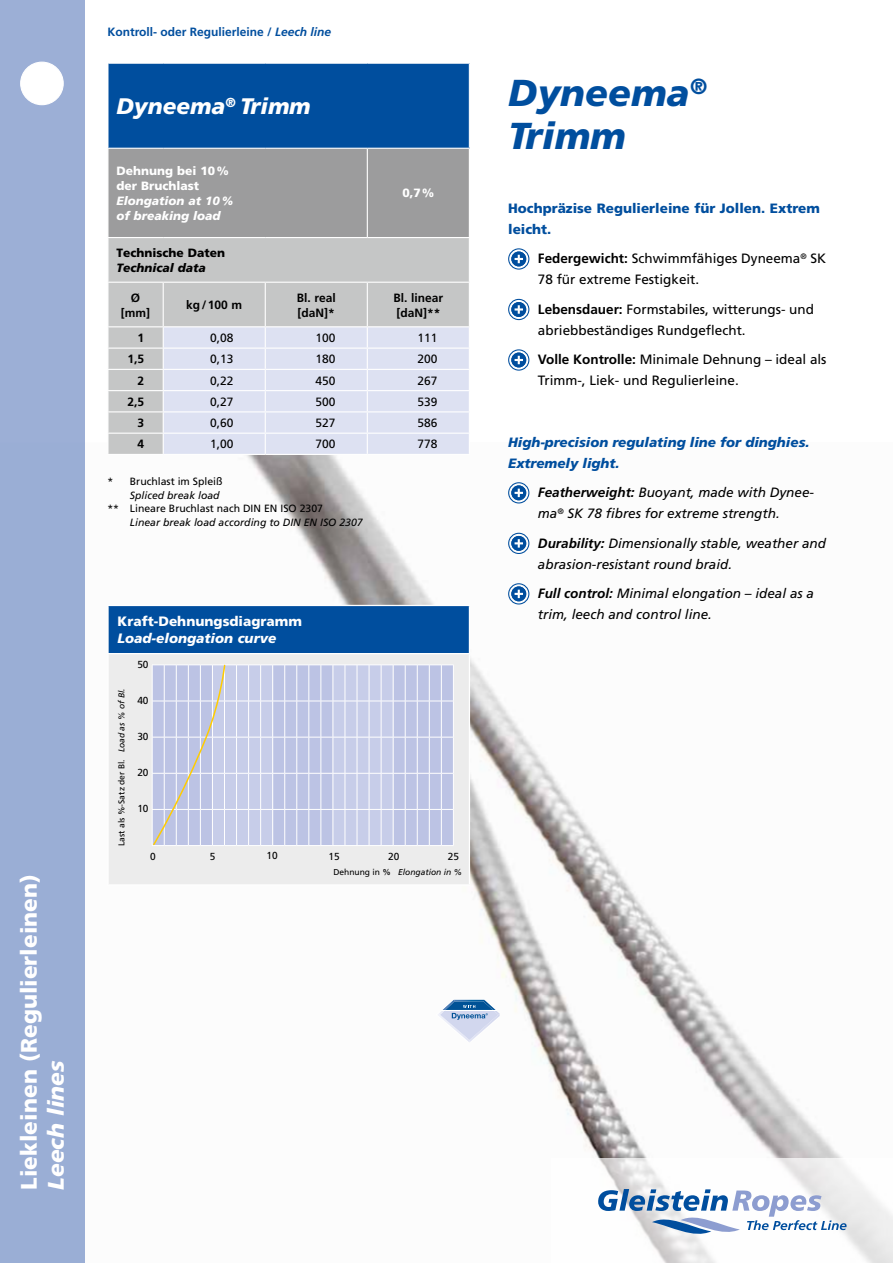
<style>
.page{position:relative;width:893px;height:1263px;background:#fff}
.page>*{position:absolute;margin:0;border:0;box-sizing:border-box;transform-origin:0 0}
.t1{font:italic 900 37.5px/42.5px "Frutiger LT Pro";color:#004e9e}
.t2{font:900 22.5px "Frutiger LT Pro";color:#fff}
.t3{font:italic 900 22.5px "Frutiger LT Pro";color:#fff}
.t4{font:900 13.65px "Frutiger LT Pro";color:#fff}
.t5{font:italic 900 13.65px "Frutiger LT Pro";color:#fff}
.t6{font:italic 13.5px/21px "Frutiger LT Pro";color:#000}
.t7{font:13.5px/21px "Frutiger LT Pro";color:#000}
.t8{font:italic 900 13.5px/21.3px "Frutiger LT Pro";color:#004e9e}
.t9{font:900 13.5px/21.3px "Frutiger LT Pro";color:#004e9e}
.t10{font:12px "Frutiger LT Pro";color:#000}
.t11{font:700 12px/15px "Frutiger LT Pro";color:#000}
.t12{font:700 12px "Frutiger LT Pro";color:#004e9e}
.t13{font:900 12px/15px "Frutiger LT Pro";color:#fff}
.t14{font:italic 900 12px/15px "Frutiger LT Pro";color:#fff}
.t15{font:900 12px "Frutiger LT Pro";color:#000}
.t16{font:italic 900 12px "Frutiger LT Pro";color:#000}
.t17{font:italic 10.5px "Frutiger LT Pro";color:#000}
.t18{font:10.5px "Frutiger LT Pro";color:#000}
.t19{font:10.2px "Frutiger LT Pro";color:#000}
.t20{font:8.55px "Frutiger LT Pro";color:#000}
.t21{font:italic 8.55px "Frutiger LT Pro";color:#000}
.s1{font-style:italic}
.s2{font-style:normal}
.s3{font-weight:700}
</style>
<div class="page">
<img style="left:246px;top:455px;width:596px;height:704px">
<div style="left:108px;top:63px;width:361px;height:85px;background:#004e9e"></div>
<div style="left:108px;top:149px;width:361px;height:88px;background:#9c9c9d"></div>
<div style="left:108px;top:238px;width:361px;height:216px;background:#c5c6c6"></div>
<hr style="left:107px;top:63px;width:56px;height:1px;background:#fff">
<hr style="left:163px;top:63px;width:102px;height:1px;background:#fff">
<hr style="left:265px;top:63px;width:102px;height:1px;background:#fff">
<hr style="left:367px;top:63px;width:103px;height:1px;background:#fff">
<hr style="left:367px;top:149px;width:1px;height:88px;background:#fff">
<hr style="left:107px;top:348px;width:56px;height:1px;background:#fff">
<hr style="left:107px;top:369px;width:56px;height:1px;background:#fff">
<hr style="left:107px;top:390px;width:56px;height:1px;background:#fff">
<hr style="left:107px;top:411px;width:56px;height:1px;background:#fff">
<hr style="left:107px;top:433px;width:56px;height:1px;background:#fff">
<svg style="left:163px;top:327px;width:306px;height:127px;background:#dfe3f2"></svg>
<hr style="left:107px;top:282px;width:56px;height:1px;background:#fff">
<hr style="left:163px;top:282px;width:102px;height:1px;background:#fff">
<hr style="left:163px;top:283px;width:1px;height:43px;background:#fff">
<hr style="left:265px;top:282px;width:102px;height:1px;background:#fff">
<hr style="left:265px;top:283px;width:1px;height:43px;background:#fff">
<hr style="left:367px;top:282px;width:103px;height:1px;background:#fff">
<hr style="left:367px;top:283px;width:1px;height:43px;background:#fff">
<hr style="left:107px;top:326px;width:56px;height:1px;background:#fff">
<hr style="left:163px;top:326px;width:102px;height:1px;background:#fff">
<hr style="left:265px;top:326px;width:102px;height:1px;background:#fff">
<hr style="left:367px;top:326px;width:103px;height:1px;background:#fff">
<svg style="left:436px;top:999px;width:64px;height:43px"></svg>
<div style="left:108px;top:605px;width:361px;height:49px;background:#004e9e"></div>
<div style="left:108px;top:654px;width:361px;height:231px;background:#ececec"></div>
<hr style="left:107px;top:605px;width:363px;height:1px;background:#fff">
<hr style="left:107px;top:606px;width:2px;height:47px;background:#fff">
<hr style="left:469px;top:606px;width:1px;height:47px;background:#fff">
<hr style="left:107px;top:653px;width:363px;height:1px;background:#fff">
<hr style="left:107px;top:654px;width:2px;height:230px;background:#fff">
<hr style="left:469px;top:654px;width:1px;height:230px;background:#fff">
<hr style="left:107px;top:884px;width:363px;height:2px;background:#fff">
<svg style="left:152px;top:664px;width:302px;height:182px;background:#c7cde7"></svg>
<div style="left:508px;top:248px;width:21px;height:22px;border:1px solid #004e9e;border-radius:50%"></div>
<div style="left:511px;top:252px;width:15px;height:14px;border:3px solid #004e9e;border-radius:50%"></div>
<svg style="left:515px;top:255px;width:8px;height:8px"></svg>
<div style="left:508px;top:299px;width:21px;height:21px;border:1px solid #004e9e;border-radius:50%"></div>
<div style="left:511px;top:302px;width:15px;height:15px;border:3px solid #004e9e;border-radius:50%"></div>
<svg style="left:515px;top:305px;width:8px;height:9px"></svg>
<div style="left:508px;top:349px;width:21px;height:22px;border:1px solid #004e9e;border-radius:50%"></div>
<div style="left:511px;top:353px;width:15px;height:14px;border:3px solid #004e9e;border-radius:50%"></div>
<svg style="left:515px;top:356px;width:8px;height:8px"></svg>
<div style="left:508px;top:482px;width:21px;height:21px;border:1px solid #004e9e;border-radius:50%"></div>
<div style="left:511px;top:485px;width:15px;height:15px;border:3px solid #004e9e;border-radius:50%"></div>
<svg style="left:515px;top:489px;width:8px;height:8px"></svg>
<div style="left:508px;top:533px;width:21px;height:21px;border:1px solid #004e9e;border-radius:50%"></div>
<div style="left:511px;top:536px;width:15px;height:15px;border:3px solid #004e9e;border-radius:50%"></div>
<svg style="left:515px;top:539px;width:8px;height:9px"></svg>
<div style="left:508px;top:583px;width:21px;height:21px;border:1px solid #004e9e;border-radius:50%"></div>
<div style="left:511px;top:586px;width:15px;height:15px;border:3px solid #004e9e;border-radius:50%"></div>
<svg style="left:515px;top:590px;width:8px;height:8px"></svg>
<div style="left:0;top:0;width:85px;height:1263px;background:#9aaed5"></div>
<svg style="left:599px;top:1159px;width:294px;height:104px"></svg>
<svg style="left:598px;top:1189px;width:248px;height:50px"></svg>
<div style="left:21px;top:62px;width:42px;height:43px;background:#fff;border-radius:50%"></div>
<div style="left:20px;top:62px;width:44px;height:43px;border:1px solid #fff;border-radius:50%"></div>
<h2 class="t2" style="left:15px;top:1189px;width:317px;rotate:-90deg">Liekleinen (Regulierleinen)</h2>
<h2 class="t3" style="left:43px;top:1189px;width:130px;rotate:-90deg">Leech lines</h2>
<p class="t12" style="left:107px;top:25px;width:225px">Kontroll- oder Regulierleine / <span class="s1">Leech line</span></p>
<h2 class="t3" style="left:116px;top:93px;width:196px">Dyneema<sup>®</sup> Trimm</h2>
<p class="t13" style="left:116px;top:163px;width:114px">Dehnung bei 10% der Bruchlast</p>
<p class="t14" style="left:116px;top:193px;width:118px">Elongation at 10% of breaking load</p>
<p class="t13" style="left:402px;top:186px;width:33px">0,7%</p>
<p class="t15" style="left:116px;top:245px;width:110px">Technische Daten</p>
<p class="t16" style="left:116px;top:260px;width:91px">Technical data</p>
<p class="t11" style="left:121px;top:290px;width:31px;text-align:center">Ø [mm]</p>
<p class="t11" style="left:186px;top:297px;width:58px">kg/100 m</p>
<p class="t11" style="left:297px;top:290px;width:40px">Bl. real [daN]*</p>
<p class="t11" style="left:393px;top:290px;width:51px">Bl. linear [daN]**</p>
<p class="t11" style="left:137px;top:330px;width:8px">1</p>
<p class="t10" style="left:210px;top:331px;width:25px">0,08</p>
<p class="t10" style="left:315px;top:331px;width:22px">100</p>
<p class="t10" style="left:417px;top:331px;width:22px">111</p>
<p class="t11" style="left:127px;top:352px;width:18px">1,5</p>
<p class="t10" style="left:210px;top:352px;width:25px">0,13</p>
<p class="t10" style="left:315px;top:352px;width:22px">180</p>
<p class="t10" style="left:417px;top:352px;width:22px">200</p>
<p class="t11" style="left:137px;top:373px;width:8px">2</p>
<p class="t10" style="left:210px;top:373px;width:25px">0,22</p>
<p class="t10" style="left:315px;top:373px;width:22px">450</p>
<p class="t10" style="left:417px;top:373px;width:22px">267</p>
<p class="t11" style="left:127px;top:394px;width:18px">2,5</p>
<p class="t10" style="left:210px;top:395px;width:25px">0,27</p>
<p class="t10" style="left:315px;top:395px;width:22px">500</p>
<p class="t10" style="left:417px;top:395px;width:22px">539</p>
<p class="t11" style="left:137px;top:415px;width:8px">3</p>
<p class="t10" style="left:210px;top:416px;width:25px">0,60</p>
<p class="t10" style="left:315px;top:416px;width:22px">527</p>
<p class="t10" style="left:417px;top:416px;width:22px">586</p>
<p class="t11" style="left:137px;top:437px;width:8px">4</p>
<p class="t10" style="left:210px;top:437px;width:25px">1,00</p>
<p class="t10" style="left:315px;top:437px;width:22px">700</p>
<p class="t10" style="left:417px;top:437px;width:22px">778</p>
<p class="t18" style="left:107px;top:475px;width:117px">* Bruchlast im Spleiß</p>
<p class="t17" style="left:130px;top:489px;width:91px">Spliced break load</p>
<p class="t18" style="left:107px;top:502px;width:217px">** Lineare Bruchlast nach DIN EN ISO 2307</p>
<p class="t17" style="left:130px;top:516px;width:234px">Linear break load according to DIN EN ISO 2307</p>
<p class="t4" style="left:118px;top:613px;width:186px">Kraft-Dehnungsdiagramm</p>
<p class="t5" style="left:118px;top:630px;width:160px">Load-elongation curve</p>
<p class="t20" style="left:117px;top:846px;width:159px;rotate:-90deg">Last als %-Satz der Bl. <span class="s1">Load as % of Bl.</span></p>
<p class="t19" style="left:137px;top:658px;width:13px">50</p>
<p class="t19" style="left:137px;top:695px;width:13px">40</p>
<p class="t19" style="left:137px;top:731px;width:13px">30</p>
<p class="t19" style="left:137px;top:767px;width:13px">20</p>
<p class="t19" style="left:137px;top:803px;width:13px">10</p>
<p class="t19" style="left:150px;top:850px;width:7px">0</p>
<p class="t19" style="left:210px;top:850px;width:7px">5</p>
<p class="t19" style="left:267px;top:849px;width:13px">10</p>
<p class="t19" style="left:329px;top:850px;width:13px">15</p>
<p class="t19" style="left:388px;top:850px;width:13px">20</p>
<p class="t19" style="left:448px;top:850px;width:13px">25</p>
<p class="t21" style="left:333px;top:867px;width:130px"><span class="s2">Dehnung in %</span> Elongation in %</p>
<h1 class="t1" style="left:508px;top:72px;width:200px">Dyneema<sup>®<br></sup>Trimm</h1>
<p class="t9" style="left:508px;top:197px;width:313px">Hochpräzise Regulierleine für Jollen. Extrem leicht.</p>
<p class="t7" style="left:538px;top:248px;width:290px"><span class="s3">Federgewicht:</span> Schwimmfähiges Dyneema<sup>®</sup> SK<br>78 für extreme Festigkeit.</p>
<p class="t7" style="left:538px;top:299px;width:278px"><span class="s3">Lebensdauer:</span> Formstabiles, witterungs- und abriebbeständiges Rundgeflecht.</p>
<p class="t7" style="left:538px;top:349px;width:290px"><span class="s3">Volle Kontrolle:</span> Minimale Dehnung – ideal als<br>Trimm-, Liek- und Regulierleine.</p>
<p class="t8" style="left:508px;top:431px;width:303px">High-precision regulating line for dinghies.<br>Extremely light.</p>
<p class="t6" style="left:538px;top:482px;width:278px"><span class="s3">Featherweight:</span> Buoyant, made with Dynee&shy;ma<sup>®</sup> SK 78 fibres for extreme strength.</p>
<p class="t6" style="left:538px;top:533px;width:290px"><span class="s3">Durability:</span> Dimensionally stable, weather and abrasion-resistant round braid.</p>
<p class="t6" style="left:538px;top:583px;width:278px"><span class="s3">Full control:</span> Minimal elongation – ideal as a trim, leech and control line.</p>
</div>
